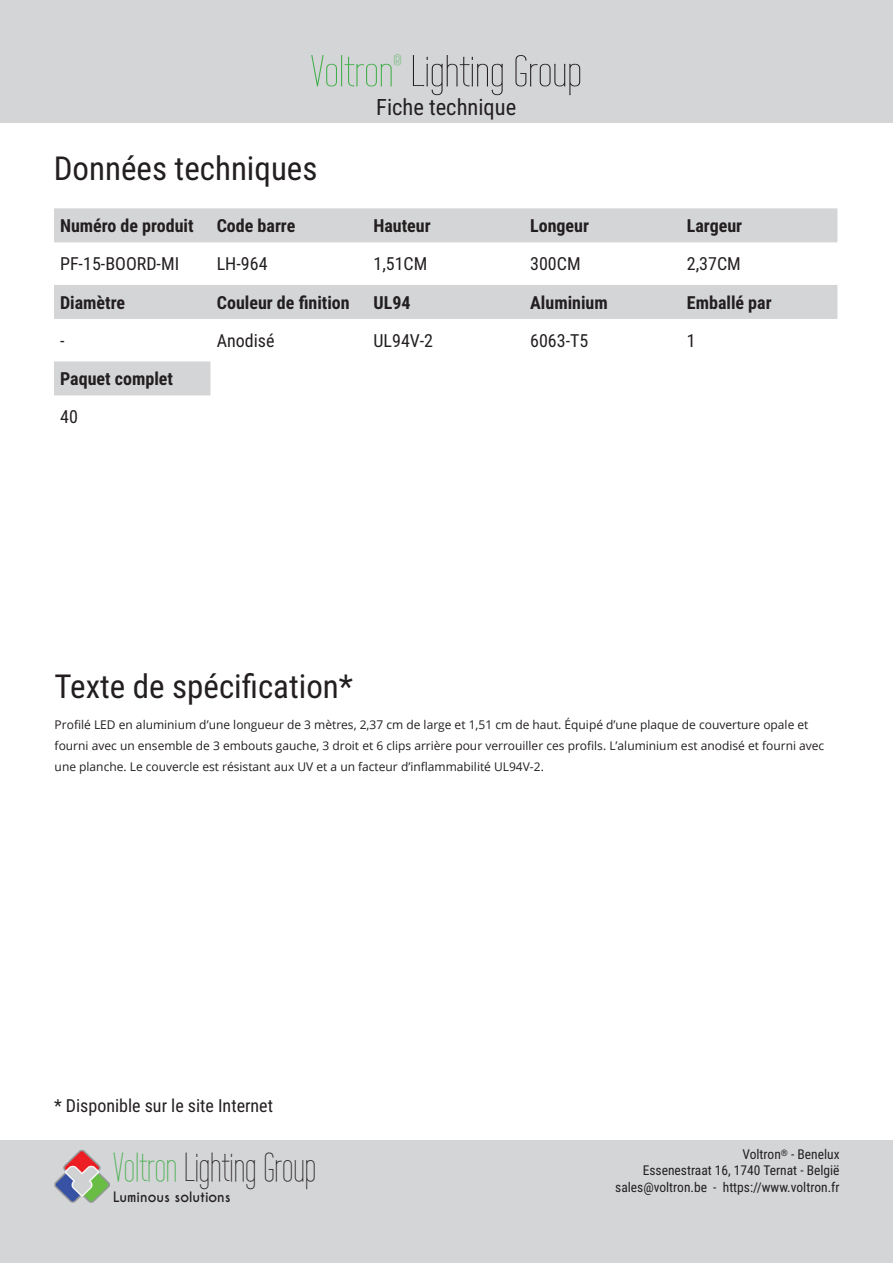
<style>
.page{position:relative;width:893px;height:1263px;background:#fff}
.page>*{position:absolute;margin:0;border:0;box-sizing:border-box;transform-origin:0 0}
.t1{font:43.5px "Wire One";color:#231f20;scale:1.2 1}
.t2{font:40.5px "Wire One";color:#231f20}
.t3{font:33px "Roboto Condensed";color:#231f20}
.t4{font:22.5px "Roboto Condensed";color:#231f20}
.t5{font:700 18px "Roboto Condensed";color:#231f20}
.t6{font:18px "Roboto Condensed";color:#231f20}
.t7{font:15px "Wire One";color:#40ae49;scale:1.2 1}
.t8{font:13.5px/16.5px "Roboto Condensed";color:#231f20;text-align:right}
.t9{font:700 13.5px "Caviar Dreams";color:#231f20}
.t10{font:12px/21px "Open Sans";color:#231f20}
.s1{color:#40ae49}
</style>
<div class="page">
<div style="left:0;top:1141px;width:893px;height:122px;background:#d4d5d7"></div>
<img style="left:55px;top:1150px;width:54px;height:53px">
<div style="left:0;top:0;width:893px;height:122px;background:#d4d5d7"></div>
<div style="left:54px;top:208px;width:783px;height:34px;background:#d4d5d7"></div>
<div style="left:54px;top:285px;width:783px;height:34px;background:#d4d5d7"></div>
<div style="left:54px;top:361px;width:157px;height:35px;background:#d4d5d7"></div>
<p class="t7" style="left:394px;top:52px;width:8px">®</p>
<h3 class="t4" style="left:376px;top:91px;width:142px">Fiche technique</h3>
<h1 class="t1" style="left:311px;top:47px;width:228px"><span class="s1">Voltron</span> Lighting Group</h1>
<h3 class="t3" style="left:54px;top:145px;width:265px">Données techniques</h3>
<h3 class="t5" style="left:60px;top:213px;width:135px">Numéro de produit</h3>
<h3 class="t5" style="left:217px;top:213px;width:80px">Code barre</h3>
<h3 class="t5" style="left:373px;top:213px;width:59px">Hauteur</h3>
<h3 class="t5" style="left:530px;top:213px;width:60px">Longeur</h3>
<h3 class="t5" style="left:687px;top:213px;width:57px">Largeur</h3>
<h3 class="t6" style="left:60px;top:251px;width:121px">PF-15-BOORD-MI</h3>
<h3 class="t6" style="left:217px;top:251px;width:52px">LH-964</h3>
<h3 class="t6" style="left:373px;top:251px;width:55px">1,51CM</h3>
<h3 class="t6" style="left:530px;top:251px;width:52px">300CM</h3>
<h3 class="t6" style="left:687px;top:251px;width:55px">2,37CM</h3>
<h3 class="t5" style="left:60px;top:290px;width:67px">Diamètre</h3>
<h3 class="t5" style="left:217px;top:290px;width:135px">Couleur de finition</h3>
<h3 class="t5" style="left:373px;top:290px;width:39px">UL94</h3>
<h3 class="t5" style="left:530px;top:290px;width:79px">Aluminium</h3>
<h3 class="t5" style="left:687px;top:290px;width:86px">Emballé par</h3>
<h3 class="t6" style="left:60px;top:328px;width:6px">-</h3>
<h3 class="t6" style="left:217px;top:328px;width:59px">Anodisé</h3>
<h3 class="t6" style="left:373px;top:328px;width:61px">UL94V-2</h3>
<h3 class="t6" style="left:530px;top:328px;width:60px">6063-T5</h3>
<h3 class="t6" style="left:687px;top:328px;width:10px">1</h3>
<h3 class="t5" style="left:60px;top:366px;width:114px">Paquet complet</h3>
<h3 class="t6" style="left:60px;top:404px;width:19px">40</h3>
<h3 class="t3" style="left:55px;top:663px;width:300px">Texte de spécification*</h3>
<p class="t10" style="left:55px;top:714px;width:771px">Profilé LED en aluminium d’une longueur de 3 mètres, 2,37 cm de large et 1,51 cm de haut. Équipé d’une plaque de couverture opale et fourni avec un ensemble de 3 embouts gauche, 3 droit et 6 clips arrière pour verrouiller ces profils. L’aluminium est anodisé et fourni avec une planche. Le couvercle est résistant aux UV et a un facteur d’inflammabilité UL94V-2.</p>
<h3 class="t6" style="left:54px;top:1093px;width:220px">* Disponible sur le site Internet</h3>
<h2 class="t2" style="left:113px;top:1145px;width:204px"><span class="s1">Voltron</span> Lighting Group</h2>
<p class="t9" style="left:113px;top:1189px;width:119px">Luminous solutions</p>
<p class="t8" style="left:615px;top:1145px;width:226px">Voltron<sup>®</sup> - Benelux<br>Essenestraat 16, 1740 Ternat - België sales@voltron.be - https://www.voltron.fr</p>
</div>
